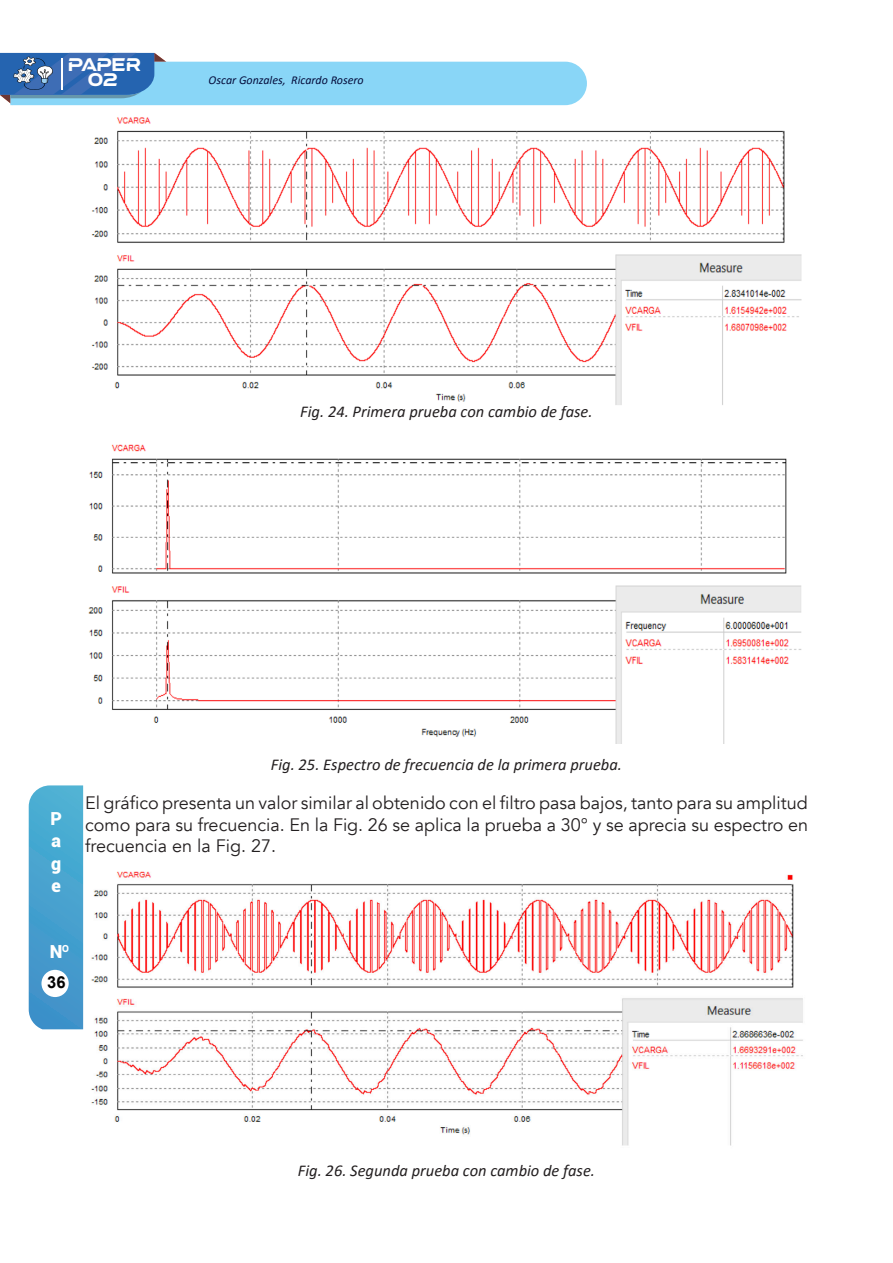
<style>
.page{position:relative;width:893px;height:1263px;background:#fff}
.page>*{position:absolute;margin:0;border:0;box-sizing:border-box;transform-origin:0 0}
.t1{font:18px/21.6px "Avenir";color:#231f20;text-align:justify}
.t2{font:900 18px/22.5px "Roboto";color:#fff;text-align:justify}
.Titulo_de_grafico{font:italic 16.5px "Calibri";color:#231f20}
.t3{font:16.5px/15px "a Atmospheric";color:#fff;text-align:center}
.t4{font:700 16.5px "Arial";color:#030303}
.t5{font:italic 12px "Calibri";color:#050e3d}
</style>
<div class="page">
<svg style="left:0;top:53px;width:587px;height:52px;background:#87c4e7"></svg>
<svg style="left:29px;top:785px;width:54px;height:244px;background:#48a2cf"></svg>
<div style="left:41px;top:970px;width:28px;height:27px;background:#fff;border-radius:50%"></div>
<img style="left:91px;top:117px;width:711px;height:288px">
<img style="left:88px;top:444px;width:714px;height:299px">
<img style="left:91px;top:871px;width:712px;height:275px">
<p class="t3" style="left:68px;top:58px;width:74px">PAPER<br>02</p>
<p class="t5" style="left:209px;top:71px;width:157px">Oscar Gonzales, Ricardo Rosero</p>
<p class="Titulo_de_grafico" style="left:300px;top:400px;width:294px">Fig. 24. Primera prueba con cambio de fase.</p>
<p class="t2" style="left:51px;top:806px;width:13px">P a g e</p>
<p class="Titulo_de_grafico" style="left:271px;top:753px;width:353px">Fig. 25. Espectro de frecuencia de la primera prueba.</p>
<p class="t1" style="left:85px;top:792px;width:724px">El gráfico presenta un valor similar al obtenido con el filtro pasa bajos, tanto para su amplitud como para su frecuencia. En la Fig. 26 se aplica la prueba a 30° y se aprecia su espectro en frecuencia en la Fig. 27.</p>
<p class="t2" style="left:50px;top:939px;width:22px">Nº</p>
<p class="t4" style="left:47px;top:971px;width:20px">36</p>
<p class="Titulo_de_grafico" style="left:298px;top:1159px;width:299px">Fig. 26. Segunda prueba con cambio de fase.</p>
</div>
